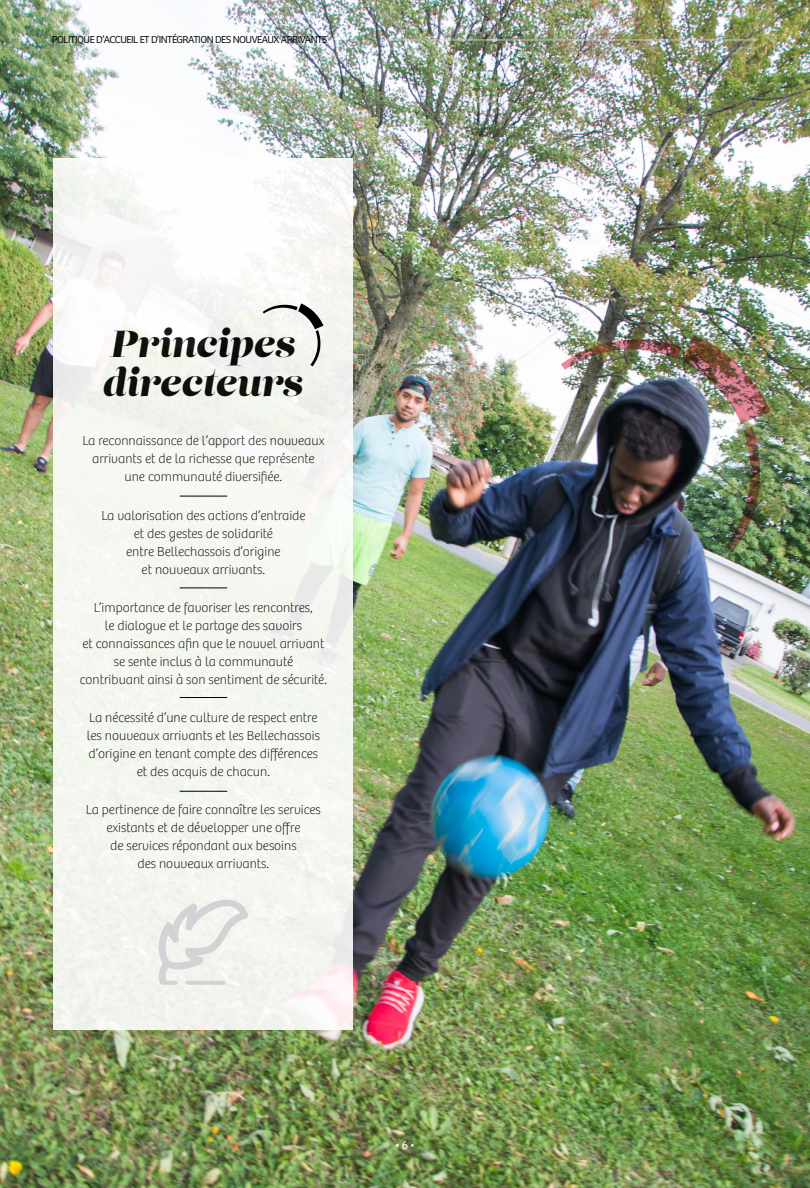
<style>
.page{position:relative;width:810px;height:1188px;background:#fff}
.page>*{position:absolute;margin:0;border:0;box-sizing:border-box;transform-origin:0 0}
.t1{font:italic 37.5px/39px "Lust Didone";color:#000}
.t2{font:100 13.5px/18px "Bree";color:#000;text-align:center}
.t3{font:300 12px "Bree";color:#fff}
.t4{font:300 10.5px "Bree";letter-spacing:-.05em;color:#000}
</style>
<div class="page">
<img style="left:0;top:0;width:810px;height:1188px">
<hr style="left:383px;top:40px;width:371px;height:1px;background:#c7c8ca">
<div style="left:53px;top:158px;width:300px;height:872px;background:linear-gradient(to right,#f5f7f1,#f5f6f2)"></div>
<svg style="left:263px;top:303px;width:60px;height:64px"></svg>
<hr style="left:180px;top:496px;width:47px;height:1px;background:#000">
<hr style="left:180px;top:588px;width:47px;height:1px;background:#000">
<hr style="left:180px;top:697px;width:47px;height:1px;background:#000">
<hr style="left:180px;top:791px;width:47px;height:1px;background:#000">
<svg style="left:156px;top:895px;width:93px;height:90px"></svg>
<img style="left:561px;top:333px;width:209px;height:219px">
<p class="t4" style="left:52px;top:33px;width:277px">POLITIQUE D’ACCUEIL ET D’INTÉGRATION DES NOUVEAUX ARRIVANTS</p>
<h1 class="t1" style="left:103px;top:326px;width:202px">Principes directeurs</h1>
<p class="t2" style="left:82px;top:432px;width:243px">La reconnaissance de l’apport des nouveaux arrivants et de la richesse que représente une communauté diversifiée.</p>
<p class="t2" style="left:101px;top:506px;width:206px">La valorisation des actions d’entraide et des gestes de solidarité<br>entre Bellechassois d’origine<br>et nouveaux arrivants.</p>
<p class="t2" style="left:80px;top:599px;width:249px">L’importance de favoriser les rencontres,<br>le dialogue et le partage des savoirs<br>et connaissances afin que le nouvel arrivant se sente inclus à la communauté contribuant ainsi à son sentiment de sécurité.</p>
<p class="t2" style="left:87px;top:709px;width:235px">La nécessité d’une culture de respect entre les nouveaux arrivants et les Bellechassois d’origine en tenant compte des différences et des acquis de chacun.</p>
<p class="t2" style="left:86px;top:801px;width:237px">La pertinence de faire connaître les services existants et de développer une offre<br>de services répondant aux besoins<br>des nouveaux arrivants.</p>
<p class="t3" style="left:394px;top:1138px;width:23px">• 6 •</p>
</div>
